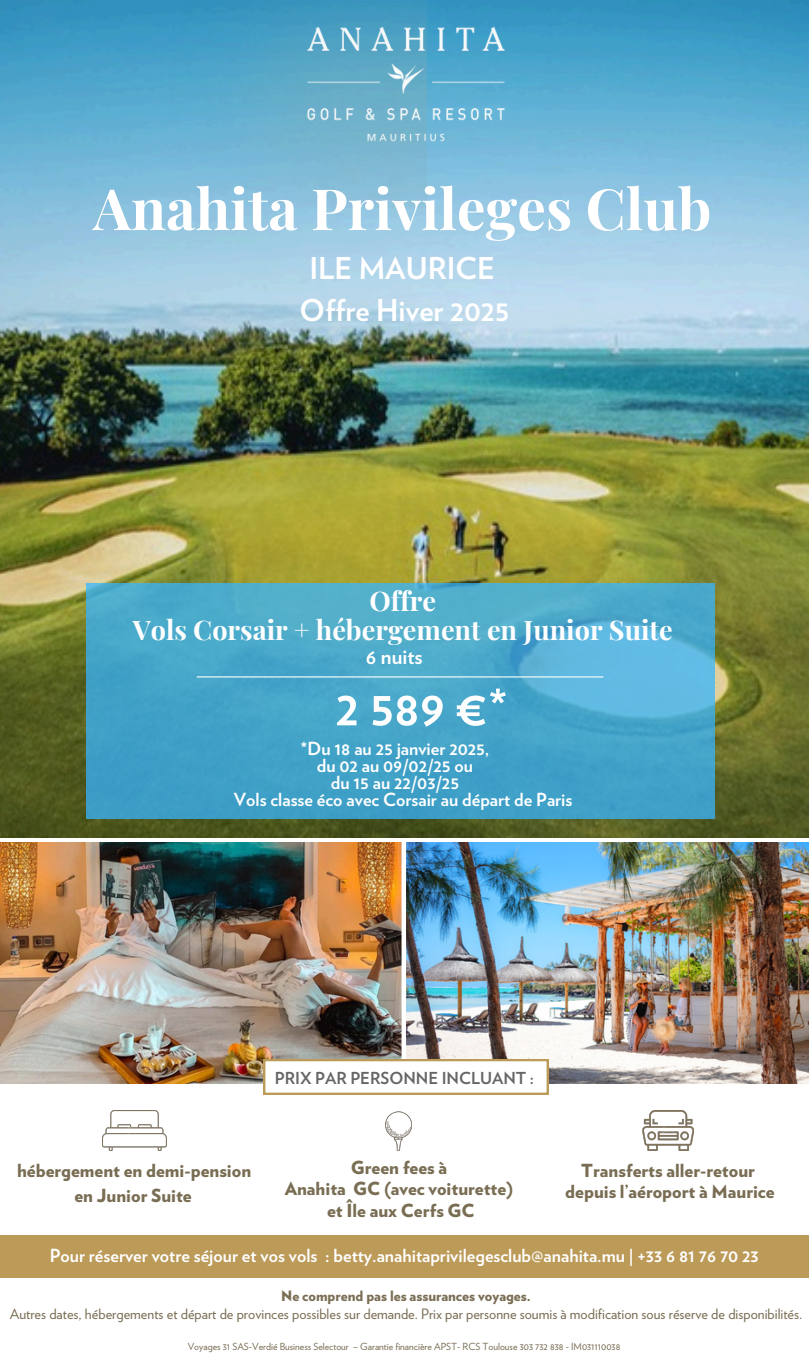
<style>
.page{position:relative;width:809px;height:1361px;background:#fff}
.page>*{position:absolute;margin:0;border:0;box-sizing:border-box;transform-origin:0 0}
.t1{font:700 57px "Playfair Display";color:#fff}
.t2{font:700 50.25px "Verlag";color:#fff}
.t3{font:700 30px "Verlag";color:#fff}
.t4{font:700 27px/29.2px "Playfair Display";color:#fff;text-align:center}
.t5{font:700 21px "Verlag";color:#fff}
.t6{font:700 18px "Verlag";color:#fff}
.t7{font:900 18px "Verlag";color:#796d53}
.t8{font:700 16.5px "Verlag";color:#666}
.t9{font:14.25px "Verlag";color:#796d53}
.t10{font:900 14.25px "Verlag";color:#796d53}
.t11{font:9.75px "Verlag";color:#796d53}
</style>
<div class="page">
<img style="left:0;top:842px;width:808px;height:241px">
<img style="left:0;top:0;width:809px;height:837px">
<img style="left:159px;top:0;width:268px;height:207px">
<img style="left:278px;top:0;width:256px;height:170px">
<img style="left:642px;top:1110px;width:51px;height:39px">
<img style="left:103px;top:1110px;width:64px;height:39px">
<img style="left:385px;top:1111px;width:26px;height:38px">
<div style="left:401px;top:840px;width:5px;height:240px;background:#fff"></div>
<div style="left:0;top:1234px;width:808px;height:42px;background:#bc9a58"></div>
<svg style="left:263px;top:1058px;width:286px;height:36px"></svg>
<svg style="left:86px;top:583px;width:628px;height:235px;background:#48a7cb"></svg>
<hr style="left:197px;top:676px;width:406px;height:1px;background:#fff">
<p class="t1" style="left:93px;top:168px;width:620px">Anahita Privileges Club</p>
<p class="t3" style="left:309px;top:255px;width:187px">ILE MAURICE</p>
<p class="t3" style="left:299px;top:297px;width:211px">Offre Hiver 2025</p>
<h6 class="t4" style="left:133px;top:584px;width:541px">Offre<br>Vols Corsair + hébergement en Junior Suite</h6>
<p class="t5" style="left:366px;top:647px;width:58px">6 nuits</p>
<h2 class="t2" style="left:335px;top:685px;width:174px">2 589 €*</h2>
<p class="t6" style="left:300px;top:740px;width:190px">*Du 18 au 25 janvier 2025,</p>
<p class="t6" style="left:317px;top:757px;width:158px">du 02 au 09/02/25 ou</p>
<p class="t6" style="left:331px;top:774px;width:130px">du 15 au 22/03/25</p>
<p class="t6" style="left:234px;top:792px;width:340px">Vols classe éco avec Corsair au départ de Paris</p>
<p class="t8" style="left:275px;top:1070px;width:261px">PRIX PAR PERSONNE INCLUANT :</p>
<h1 class="t7" style="left:17px;top:1162px;width:235px">hébergement en demi-pension</h1>
<h3 class="t7" style="left:74px;top:1187px;width:119px">en Junior Suite</h3>
<h5 class="t7" style="left:351px;top:1159px;width:98px">Green fees à</h5>
<p class="t7" style="left:285px;top:1180px;width:230px">Anahita GC (avec voiturette)</p>
<h4 class="t7" style="left:327px;top:1202px;width:149px">et Île aux Cerfs GC</h4>
<p class="t7" style="left:581px;top:1162px;width:175px">Transferts aller-retour</p>
<p class="t7" style="left:565px;top:1183px;width:211px">depuis l’aéroport à Maurice</p>
<p class="t6" style="left:50px;top:1247px;width:710px">Pour réserver votre séjour et vos vols : betty.anahitaprivilegesclub@anahita.mu | +33 6 81 76 70 23</p>
<p class="t10" style="left:281px;top:1288px;width:251px">Ne comprend pas les assurances voyages.</p>
<p class="t9" style="left:10px;top:1306px;width:794px">Autres dates, hébergements et départ de provinces possibles sur demande. Prix par personne soumis à modification sous réserve de disponibilités.</p>
<p class="t11" style="left:188px;top:1341px;width:434px">Voyages 31 SAS-Verdié Business Selectour – Garantie financière APST- RCS Toulouse 303 732 838 - IM031110038</p>
</div>
